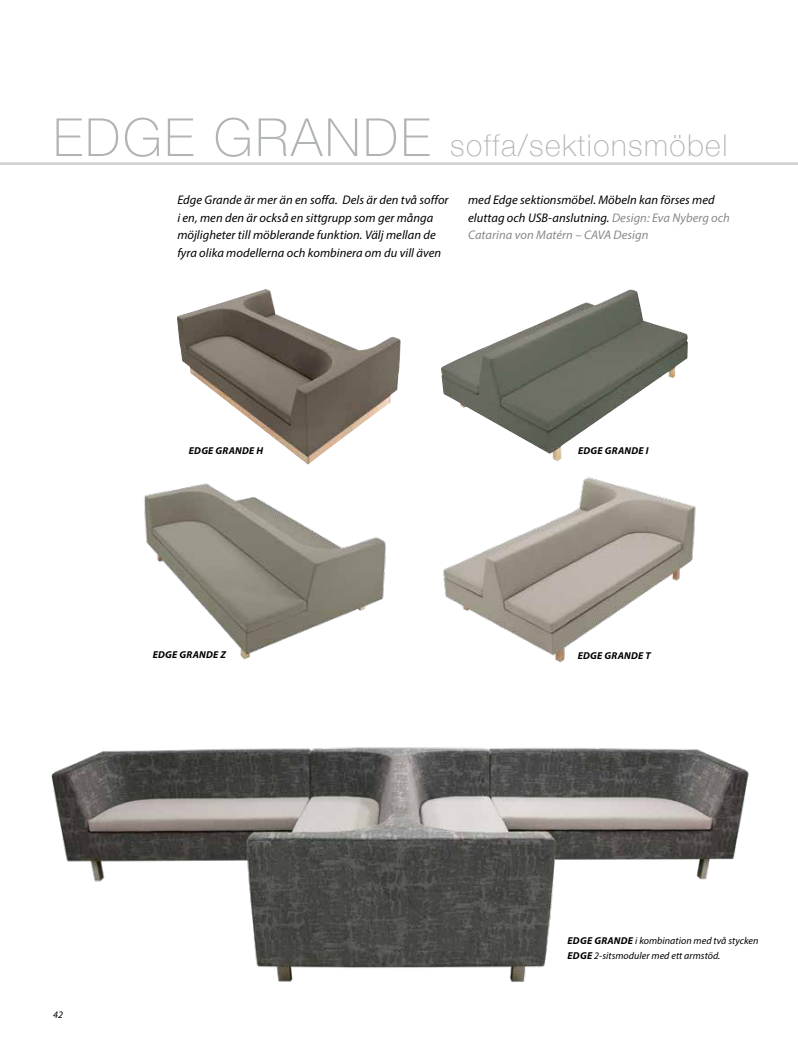
<style>
.page{position:relative;width:798px;height:1053px;background:#fff}
.page>*{position:absolute;margin:0;border:0;box-sizing:border-box;transform-origin:0 0}
.t1{font:100 30px "Helvetica Neue";letter-spacing:.05em;color:#b1b4b4}
.t2{font:italic 12.5px/17.5px "Myriad Pro";letter-spacing:.005em;color:#000}
.t3{font:italic 10px/15px "Myriad Pro";letter-spacing:.005em;color:#000}
.t4{font:italic 700 10px "Myriad Pro";letter-spacing:.025em;color:#000}
.s1{font-size:52.5px}
.s2{color:#878988}
.s3{font-weight:700}
</style>
<div class="page">
<hr style="left:0;top:162px;width:797px;height:3px;background:#cfd0d0">
<img style="left:144px;top:483px;width:242px;height:177px">
<img style="left:51px;top:747px;width:698px;height:235px">
<img style="left:443px;top:477px;width:253px;height:186px">
<img style="left:441px;top:289px;width:246px;height:172px">
<img style="left:177px;top:289px;width:224px;height:175px">
<h1 class="t1" style="left:53px;top:122px;width:675px"><span class="s1">EDGE GRANDE</span> soffa/sektionsmöbel</h1>
<p class="t2" style="left:177px;top:191px;width:272px">Edge Grande är mer än en soffa. Dels är den två soffor i en, men den är också en sittgrupp som ger många möjligheter till möblerande funktion. Välj mellan de fyra olika modellerna och kombinera om du vill även</p>
<p class="t2" style="left:468px;top:191px;width:263px">med Edge sektionsmöbel. Möbeln kan förses med eluttag och USB-anslutning. <span class="s2">Design: Eva Nyberg och<br>Catarina von Matérn – CAVA Design</span></p>
<p class="t4" style="left:189px;top:444px;width:76px">EDGE GRANDE H</p>
<p class="t4" style="left:578px;top:444px;width:72px">EDGE GRANDE I</p>
<p class="t4" style="left:153px;top:647px;width:75px">EDGE GRANDE Z</p>
<p class="t3" style="left:53px;top:1006px;width:11px">42</p>
<p class="t4" style="left:577px;top:649px;width:74px">EDGE GRANDE T</p>
<p class="t3" style="left:567px;top:933px;width:192px"><span class="s3">EDGE GRANDE</span> i kombination med två stycken<br><span class="s3">EDGE</span> 2-sitsmoduler med ett armstöd.</p>
</div>
